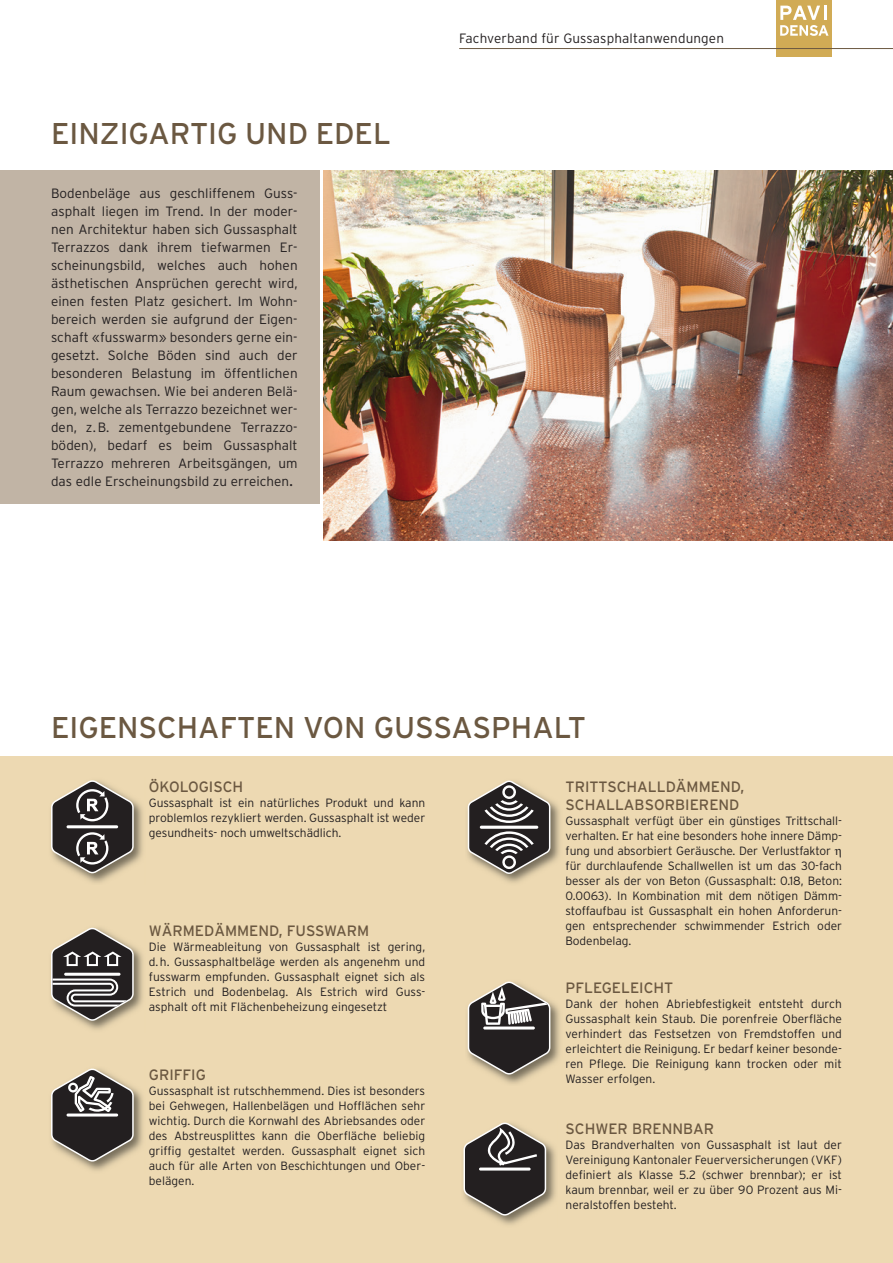
<style>
.page{position:relative;width:893px;height:1263px;background:#fff}
.page>*{position:absolute;margin:0;border:0;box-sizing:border-box;transform-origin:0 0}
.t1{font:30px "Interstate";color:#6b5841}
.t2{font:15px/18px "Interstate";color:#6b5841}
.t3{font:300 13.5px/18px "Interstate";letter-spacing:.005em;color:#231f20;text-align:justify}
.t4{font:300 12px/15px "Interstate";letter-spacing:-.005em;color:#231f20;text-align:justify}
.s1{font-weight:400}
</style>
<div class="page">
<div style="left:0;top:170px;width:893px;height:334px;background:#c1b4a5"></div>
<div style="left:320px;top:167px;width:570px;height:376px;background:linear-gradient(to right,#fff,#fff)"></div>
<div style="left:777px;top:0;width:55px;height:56px;background:#d1ab55"></div>
<svg style="left:780px;top:6px;width:48px;height:30px"></svg>
<hr style="left:459px;top:48px;width:434px;height:1px;background:#6b5841">
<div style="left:0;top:756px;width:893px;height:507px;background:#edd9b2"></div>
<img style="left:78px;top:800px;width:65px;height:83px">
<svg style="left:51px;top:780px;width:83px;height:94px"></svg>
<img style="left:80px;top:947px;width:63px;height:83px">
<svg style="left:51px;top:927px;width:83px;height:95px"></svg>
<img style="left:78px;top:1088px;width:65px;height:83px">
<svg style="left:51px;top:1068px;width:83px;height:94px"></svg>
<img style="left:496px;top:801px;width:64px;height:82px">
<svg style="left:467px;top:780px;width:84px;height:95px"></svg>
<img style="left:494px;top:1001px;width:66px;height:83px">
<svg style="left:467px;top:981px;width:84px;height:94px"></svg>
<img style="left:490px;top:1142px;width:66px;height:83px">
<svg style="left:463px;top:1122px;width:84px;height:94px"></svg>
<img style="left:323px;top:170px;width:570px;height:370px">
<h1 class="t1" style="left:51px;top:117px;width:341px">EINZIGARTIG UND EDEL</h1>
<p class="t3" style="left:51px;top:184px;width:248px">Bodenbeläge aus geschliffenem Guss&shy;asphalt liegen im Trend. In der moder&shy;nen Architektur haben sich Gussasphalt Terrazzos dank ihrem tiefwarmen Er&shy;scheinungsbild, welches auch hohen ästhetischen Ansprüchen gerecht wird, einen festen Platz gesichert. Im Wohn&shy;bereich werden sie aufgrund der Eigen&shy;schaft «fusswarm» besonders gerne ein&shy;gesetzt. Solche Böden sind auch der besonderen Belastung im öffentlichen Raum gewachsen. Wie bei anderen Belä&shy;gen, welche als Terrazzo bezeichnet wer&shy;den, z. B. zementgebundene Terrazzo&shy;böden), bedarf es beim Guss asphalt Terrazzo mehreren Arbeitsgängen, um das edle Erscheinungsbild zu erreichen<span class="s1">.</span></p>
<p class="t3" style="left:459px;top:29px;width:266px">Fachverband für Gussasphaltanwendungen</p>
<h1 class="t1" style="left:51px;top:711px;width:536px">EIGENSCHAFTEN VON GUSSASPHALT</h1>
<p class="t2" style="left:149px;top:778px;width:96px">ÖKOLOGISCH</p>
<p class="t4" style="left:149px;top:795px;width:278px">Gussasphalt ist ein natürliches Produkt und kann problemlos rezykliert werden. Gussasphalt ist weder gesundheits- noch umweltschädlich.</p>
<p class="t2" style="left:149px;top:922px;width:222px">WÄRMEDÄMMEND, FUSSWARM</p>
<p class="t4" style="left:149px;top:939px;width:278px">Die Wärmeableitung von Gussasphalt ist gering, d. h. Gussasphaltbeläge werden als angenehm und fusswarm empfunden. Gussasphalt eignet sich als Estrich und Bodenbelag. Als Estrich wird Guss&shy;asphalt oft mit Flächenbeheizung eingesetzt</p>
<p class="t2" style="left:149px;top:1066px;width:59px">GRIFFIG</p>
<p class="t4" style="left:149px;top:1083px;width:278px">Gussasphalt ist rutschhemmend. Dies ist besonders bei Gehwegen, Hallenbelägen und Hofflächen sehr wichtig. Durch die Kornwahl des Abriebsandes oder des Abstreusplittes kann die Oberfläche beliebig griffig gestaltet werden. Gussasphalt eignet sich auch für alle Arten von Beschichtungen und Ober&shy;belägen.</p>
<p class="t2" style="left:566px;top:778px;width:180px">TRITTSCHALLDÄMMEND,<br>SCHALL ABSORBIEREND</p>
<p class="t4" style="left:566px;top:813px;width:278px;text-align:left">Gussasphalt verfügt über ein günstiges Trittschall&shy;verhalten. Er hat eine besonders hohe innere Dämp&shy;fung und absorbiert Geräusche. Der Verlustfaktor für durchlaufende Schallwellen ist um das 30-fach besser als der von Beton (Gussasphalt: 0.18, Beton:<br>0.0063). In Kombination mit dem nötigen Dämm&shy;stoffaufbau ist Gussasphalt ein hohen Anforderun&shy;gen entsprechender schwimmender Estrich oder Bodenbelag.</p>
<p class="t2" style="left:566px;top:979px;width:109px">PFLEGELEICHT</p>
<p class="t4" style="left:566px;top:996px;width:278px">Dank der hohen Abriebfestigkeit entsteht durch Gussasphalt kein Staub. Die porenfreie Oberfläche verhindert das Festsetzen von Fremdstoffen und erleichtert die Reinigung. Er bedarf keiner besonde&shy;ren Pflege. Die Reinigung kann trocken oder mit Wasser erfolgen.</p>
<p class="t2" style="left:566px;top:1120px;width:150px">SCHWER BRENNBAR</p>
<p class="t4" style="left:566px;top:1137px;width:278px">Das Brandverhalten von Gussasphalt ist laut der Vereinigung Kantonaler Feuerversicherungen (VKF) definiert als Klasse 5.2 (schwer brennbar); er ist kaum brennbar, weil er zu über 90 Prozent aus Mi&shy;neralstoffen besteht.</p>
</div>
